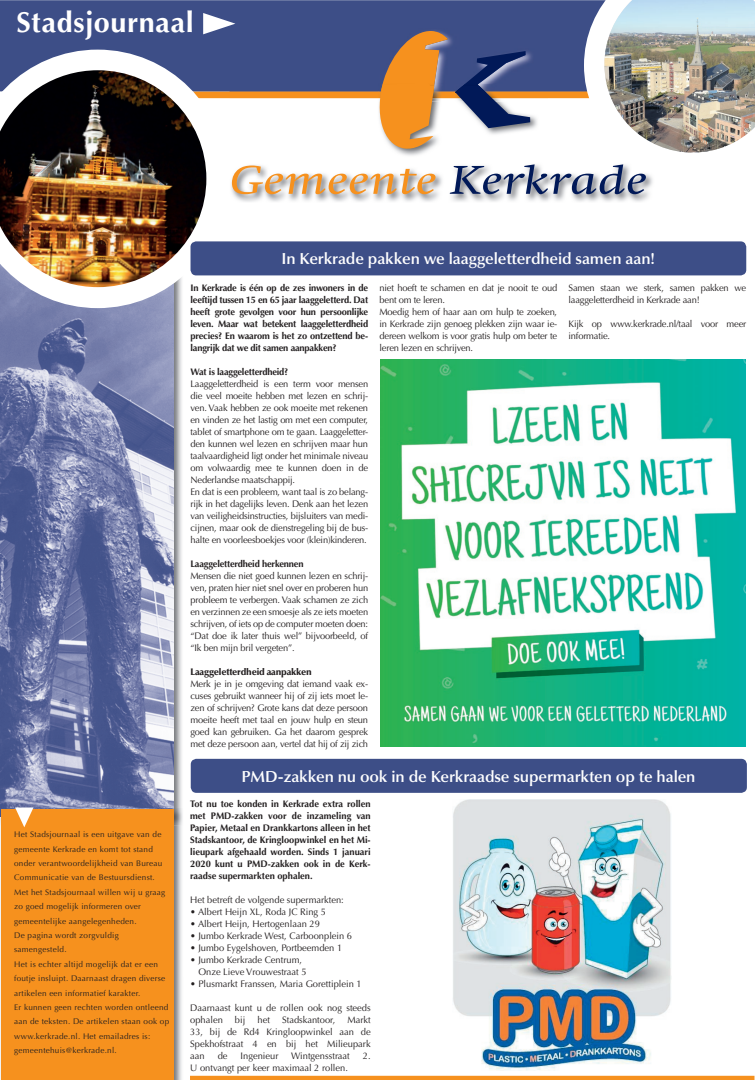
<style>
.page{position:relative;width:755px;height:1080px;background:#fff}
.page>*{position:absolute;margin:0;border:0;box-sizing:border-box;transform-origin:0 0}
.t1{font:700 28.8px "Optima LT Std";letter-spacing:.02em;color:#fff}
.t2{font:600 16px "Optima LT Std";letter-spacing:-.01em;color:#fff}
.t3{font:9.5px/12px "Optima LT Std";letter-spacing:-.02em;color:#231f20}
.t4{font:700 9.5px/12px "Optima LT Std";letter-spacing:-.02em;color:#231f20;text-align:justify}
.t5{font:9.5px/12px "Optima LT Std";color:#231f20}
.t6{font:900 9.5px "Optima LT Std";letter-spacing:-.02em;color:#231f20}
.t7{font:8.2px/14.4px "Optima LT Std";letter-spacing:.03em;color:#231f20}
</style>
<div class="page">
<div style="left:0;top:0;width:754px;height:91px;background:#3d4e87"></div>
<img style="left:0;top:308px;width:1px;height:500px">
<img style="left:173px;top:308px;width:9px;height:500px">
<img style="left:1px;top:308px;width:172px;height:500px">
<img style="left:0;top:826px;width:182px;height:254px">
<img style="left:0;top:808px;width:183px;height:18px">
<div style="left:1px;top:810px;width:172px;height:270px;background:#f6911e"></div>
<svg style="left:15px;top:807px;width:18px;height:20px"></svg>
<img style="left:233px;top:194px;width:416px;height:8px">
<hr style="left:190px;top:1076px;width:564px;height:4px;background:#f6911e">
<svg style="left:203px;top:0;width:450px;height:194px"></svg>
<img style="left:604px;top:0;width:150px;height:153px">
<svg style="left:0;top:50px;width:227px;height:258px"></svg>
<img style="left:0;top:70px;width:206px;height:217px">
<div style="left:190px;top:241px;width:555px;height:34px;background:#3d4e87;border-radius:6px"></div>
<div style="left:191px;top:759px;width:555px;height:34px;background:#3d4e87;border-radius:6px"></div>
<img style="left:453px;top:800px;width:218px;height:271px">
<img style="left:380px;top:360px;width:365px;height:387px">
<h1 class="t1" style="left:17px;top:5px;width:178px">Stadsjournaal</h1>
<h2 class="t2" style="left:281px;top:250px;width:375px">In Kerkrade pakken we laaggeletterdheid samen aan!</h2>
<p class="t4" style="left:190px;top:282px;width:179px">In Kerkrade is één op de zes inwoners in de leeftijd tussen 15 en 65 jaar laaggeletterd. Dat heeft grote gevolgen voor hun persoonlijke leven. Maar wat betekent laaggeletterdheid precies? En waarom is het zo ontzettend be&shy;langrijk dat we dit samen aanpakken?</p>
<p class="t4" style="left:190px;top:366px;width:99px">Wat is laaggeletterdheid?</p>
<p class="t3" style="left:190px;top:378px;width:179px">Laaggeletterdheid is een term voor mensen die veel moeite hebben met lezen en schrij&shy;ven. Vaak hebben ze ook moeite met rekenen en vinden ze het lastig om met een computer, tablet of smartphone om te gaan. Laaggeletter&shy;den kunnen wel lezen en schrijven maar hun taalvaardigheid ligt onder het minimale niveau om volwaardig mee te kunnen doen in de Nederlandse maatschappij.<br>En dat is een probleem, want taal is zo belang&shy;rijk in het dagelijks leven. Denk aan het lezen van veiligheidsinstructies, bijsluiters van medi&shy;cijnen, maar ook de dienstregeling bij de bus&shy;halte en voorleesboekjes voor (klein)kinderen.</p>
<p class="t4" style="left:190px;top:558px;width:114px">Laaggeletterdheid herkennen</p>
<p class="t3" style="left:190px;top:570px;width:179px;text-align:justify">Mensen die niet goed kunnen lezen en schrij&shy;ven, praten hier niet snel over en proberen hun probleem te verbergen. Vaak schamen ze zich en verzinnen ze een smoesje als ze iets moeten schrijven, of iets op de computer moeten doen: “Dat doe ik later thuis wel” bijvoorbeeld, of “Ik ben mijn bril vergeten”.</p>
<p class="t6" style="left:190px;top:666px;width:123px">Laaggeletterdheid aanpakken</p>
<p class="t3" style="left:190px;top:678px;width:179px;text-align:justify">Merk je in je omgeving dat iemand vaak ex&shy;cuses gebruikt wanneer hij of zij iets moet le&shy;zen of schrijven? Grote kans dat deze persoon moeite heeft met taal en jouw hulp en steun goed kan gebruiken. Ga het daarom gesprek met deze persoon aan, vertel dat hij of zij zich</p>
<p class="t3" style="left:379px;top:282px;width:179px">niet hoeft te schamen en dat je nooit te oud bent om te leren.<br>Moedig hem of haar aan om hulp te zoeken, in Kerkrade zijn genoeg plekken zijn waar ie&shy;dereen welkom is voor gratis hulp om beter te leren lezen en schrijven.</p>
<p class="t3" style="left:568px;top:282px;width:179px">Samen staan we sterk, samen pakken we laaggeletterdheid in Kerkrade aan!</p>
<p class="t3" style="left:568px;top:318px;width:179px">Kijk op www.kerkrade.nl/taal voor meer informatie.</p>
<p class="t7" style="left:14px;top:827px;width:156px">Het Stadsjournaal is een uitgave van de gemeente Kerkrade en komt tot stand onder verantwoordelijkheid van Bureau Communicatie van de Bestuursdienst.<br>Met het Stadsjournaal willen wij u graag zo goed mogelijk informeren over gemeentelijke aangelegenheden.<br>De pagina wordt zorgvuldig samengesteld.<br>Het is echter altijd mogelijk dat er een foutje insluipt. Daarnaast dragen diverse artikelen een informatief karakter.<br>Er kunnen geen rechten worden ontleend aan de teksten. De artikelen staan ook op www.kerkrade.nl. Het emailadres is: gemeentehuis@kerkrade.nl.</p>
<h2 class="t2" style="left:241px;top:767px;width:455px">PMD-zakken nu ook in de Kerkraadse supermarkten op te halen</h2>
<p class="t4" style="left:190px;top:798px;width:182px">Tot nu toe konden in Kerkrade extra rollen met PMD-zakken voor de inzameling van Papier, Metaal en Drankkartons alleen in het Stadskantoor, de Kringloopwinkel en het Mi&shy;lieupark afgehaald worden. Sinds 1 januari 2020 kunt u PMD-zakken ook in de Kerk&shy;raadse supermarkten ophalen.</p>
<p class="t5" style="left:190px;top:894px;width:155px">Het betreft de volgende supermarkten:</p>
<p class="t5" style="left:190px;top:906px;width:137px">• Albert Heijn XL, Roda JC Ring 5</p>
<p class="t5" style="left:190px;top:918px;width:131px">• Albert Heijn, Hertogenlaan 29</p>
<p class="t5" style="left:190px;top:930px;width:163px">• Jumbo Kerkrade West, Carboonplein 6</p>
<p class="t5" style="left:190px;top:942px;width:153px">• Jumbo Eygelshoven, Portbeemden 1</p>
<p class="t5" style="left:198px;top:954px;width:110px;text-indent:-8px">• Jumbo Kerkrade Centrum,<br>Onze Lieve Vrouwestraat 5</p>
<p class="t5" style="left:190px;top:978px;width:173px">• Plusmarkt Franssen, Maria Gorettiplein 1</p>
<p class="t5" style="left:190px;top:1002px;width:182px">Daarnaast kunt u de rollen ook nog steeds ophalen</p>
<p class="t3" style="left:190px;top:1014px;width:182px;text-align:justify;text-indent:157px">Markt 33, bij de Rd4 Kringloopwinkel aan de Spekhofstraat 4 en bij het Milieupark aan</p>
<p class="t3" style="left:235px;top:1014px;width:12px">bij</p>
<p class="t3" style="left:257px;top:1014px;width:14px">het</p>
<p class="t5" style="left:282px;top:1014px;width:55px">Stadskantoor,</p>
<p class="t3" style="left:217px;top:1050px;width:11px">de</p>
<p class="t5" style="left:240px;top:1050px;width:39px">Ingenieur</p>
<p class="t5" style="left:291px;top:1050px;width:60px">Wintgensstraat</p>
<p class="t3" style="left:362px;top:1050px;width:9px">2.</p>
<p class="t5" style="left:190px;top:1062px;width:159px">U ontvangt per keer maximaal 2 rollen.</p>
</div>
